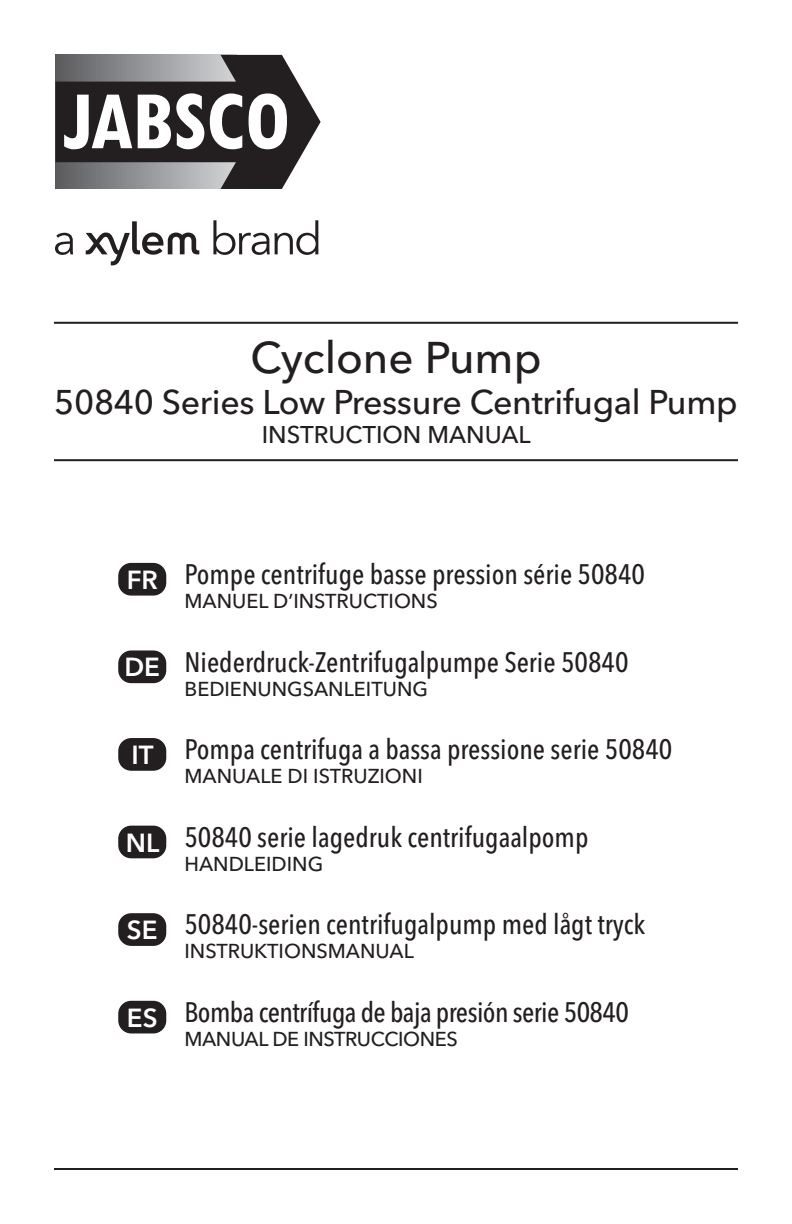
<style>
.page{position:relative;width:792px;height:1224px;background:#fff}
.page>*{position:absolute;margin:0;border:0;box-sizing:border-box;transform-origin:0 0}
.t1{font:500 44px "Avenir Next LT Pro";color:#231f20}
.t2{font:500 34px "Avenir Next LT Pro";letter-spacing:-.01em;color:#231f20}
.t3{font:500 condensed 28px "Avenir Next LT Pro";color:#231f20}
.t4{font:500 condensed 28px "Avenir Next LT Pro";letter-spacing:-.02em;color:#231f20}
.t5{font:600 26px "Avenir Next LT Pro";color:#fff}
.t6{font:500 24px "Avenir Next LT Pro";color:#231f20}
.t7{font:500 20px "Avenir Next LT Pro";color:#231f20}
.t8{font:500 20px "Avenir Next LT Pro";letter-spacing:-.02em;color:#231f20}
</style>
<div class="page">
<div style="left:119px;top:564px;width:47px;height:31px;background:#231f20;border-radius:12px"></div>
<div style="left:118px;top:563px;width:48px;height:33px;border:1px solid #231f20;border-radius:12px"></div>
<div style="left:119px;top:651px;width:47px;height:31px;background:#231f20;border-radius:12px"></div>
<div style="left:118px;top:650px;width:48px;height:33px;border:1px solid #231f20;border-radius:12px"></div>
<div style="left:119px;top:739px;width:47px;height:31px;background:#231f20;border-radius:12px"></div>
<div style="left:118px;top:738px;width:48px;height:33px;border:1px solid #231f20;border-radius:12px"></div>
<div style="left:119px;top:826px;width:47px;height:32px;background:#231f20;border-radius:12px"></div>
<div style="left:118px;top:826px;width:48px;height:32px;border:1px solid #231f20;border-radius:12px"></div>
<div style="left:119px;top:914px;width:47px;height:31px;background:#231f20;border-radius:12px"></div>
<div style="left:118px;top:913px;width:48px;height:33px;border:1px solid #231f20;border-radius:12px"></div>
<div style="left:119px;top:1002px;width:47px;height:31px;background:#231f20;border-radius:12px"></div>
<div style="left:118px;top:1001px;width:48px;height:32px;border:1px solid #231f20;border-radius:12px"></div>
<hr style="left:54px;top:322px;width:684px;height:2px;background:#231f20">
<hr style="left:54px;top:459px;width:684px;height:2px;background:#231f20">
<hr style="left:54px;top:1168px;width:684px;height:2px;background:#231f20">
<svg style="left:55px;top:54px;width:227px;height:1px"></svg>
<svg style="left:55px;top:55px;width:266px;height:134px"></svg>
<svg style="left:55px;top:233px;width:18px;height:22px"></svg>
<svg style="left:213px;top:220px;width:105px;height:35px"></svg>
<svg style="left:86px;top:221px;width:113px;height:44px"></svg>
<p class="t1" style="left:250px;top:331px;width:293px">Cyclone Pump</p>
<p class="t2" style="left:54px;top:382px;width:685px">50840 Series Low Pressure Centrifugal Pump</p>
<p class="t6" style="left:262px;top:420px;width:271px">INSTRUCTION MANUAL</p>
<p class="t5" style="left:127px;top:564px;width:33px">FR</p>
<p class="t5" style="left:124px;top:651px;width:37px">DE</p>
<p class="t5" style="left:132px;top:739px;width:24px">IT</p>
<p class="t5" style="left:126px;top:827px;width:35px">NL</p>
<p class="t5" style="left:127px;top:914px;width:32px">SE</p>
<p class="t5" style="left:127px;top:1002px;width:32px">ES</p>
<p class="t3" style="left:184px;top:557px;width:462px">Pompe centrifuge basse pression série 50840</p>
<p class="t7" style="left:184px;top:589px;width:255px">MANUEL D’INSTRUCTIONS</p>
<p class="t3" style="left:184px;top:645px;width:446px">Niederdruck-Zentrifugalpumpe Serie 50840</p>
<p class="t7" style="left:184px;top:677px;width:245px">BEDIENUNGSANLEITUNG</p>
<p class="t3" style="left:184px;top:732px;width:489px">Pompa centrifuga a bassa pressione serie 50840</p>
<p class="t7" style="left:184px;top:764px;width:240px">MANUALE DI ISTRUZIONI</p>
<p class="t3" style="left:184px;top:820px;width:406px">50840 serie lagedruk centrifugaalpomp</p>
<p class="t7" style="left:184px;top:852px;width:140px">HANDLEIDING</p>
<p class="t3" style="left:184px;top:908px;width:462px">50840-serien centrifugalpump med lågt tryck</p>
<p class="t7" style="left:184px;top:939px;width:231px">INSTRUKTIONSMANUAL</p>
<p class="t4" style="left:184px;top:995px;width:446px">Bomba centrífuga de baja presión serie 50840</p>
<p class="t8" style="left:184px;top:1027px;width:275px">MANUAL DE INSTRUCCIONES</p>
</div>
